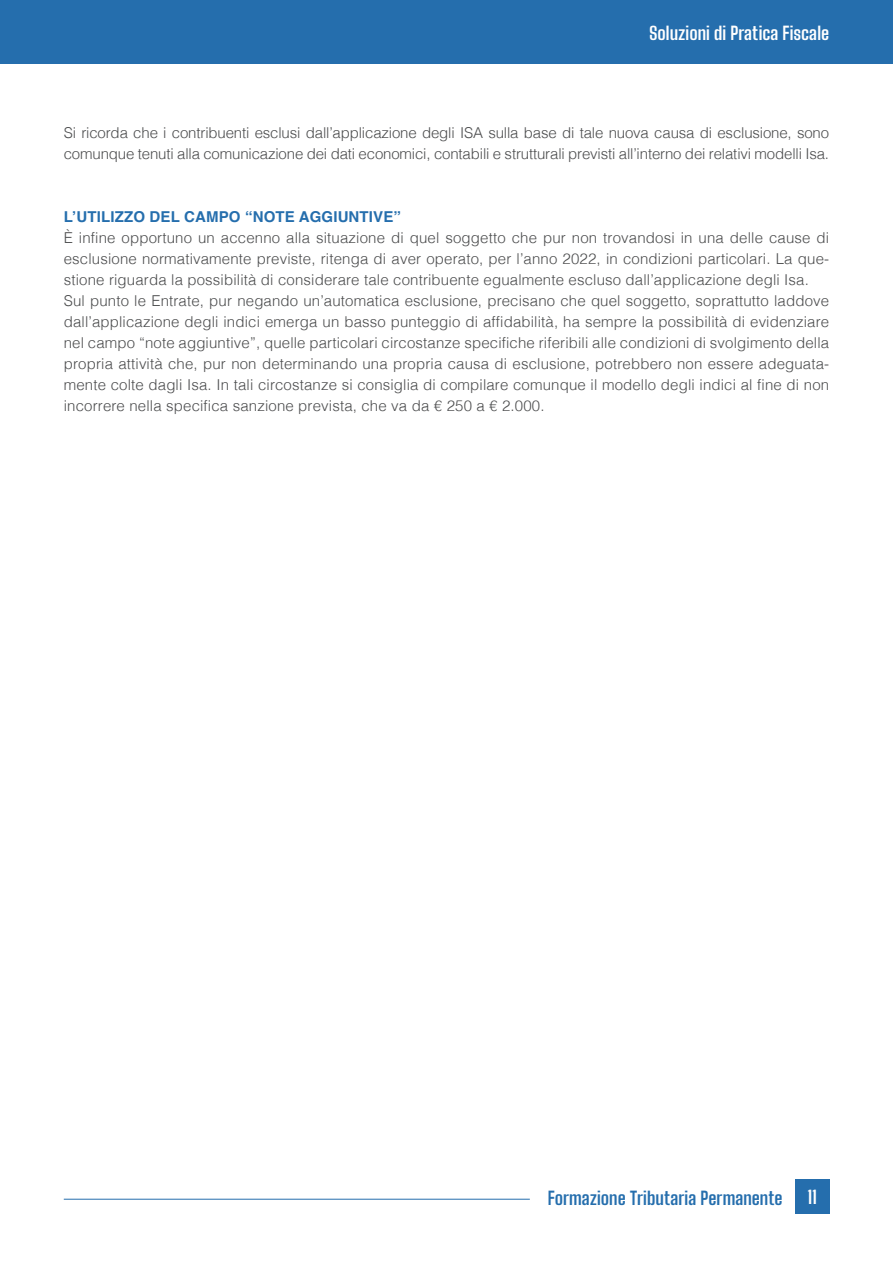
<style>
.page{position:relative;width:893px;height:1263px;background:#fff}
.page>*{position:absolute;margin:0;border:0;box-sizing:border-box;transform-origin:0 0}
.t1{font:700 18px "Big Shoulders Text";letter-spacing:.005em;color:#256ead}
.t2{font:700 18px "Big Shoulders Text";letter-spacing:.005em;color:#fff}
.Testo{font:300 15px/21px "Helvetica";letter-spacing:-.01em;color:#4b4c4d;text-align:justify}
.Testo-2{font:700 15px "Helvetica";letter-spacing:.01em;color:#256ead}
</style>
<div class="page">
<div style="left:0;top:0;width:893px;height:64px;background:#256ead"></div>
<hr style="left:64px;top:1199px;width:466px;height:1px;background:#256ead">
<div style="left:795px;top:1179px;width:34px;height:34px;background:#256ead"></div>
<p class="t2" style="left:649px;top:21px;width:182px">Soluzioni di Pratica Fiscale</p>
<p class="Testo" style="left:64px;top:121px;width:767px">Si ricorda che i contribuenti esclusi dall’applicazione degli ISA sulla base di tale nuova causa di esclusione, sono comunque tenuti alla comunicazione dei dati economici, contabili e strutturali previsti all’interno dei relativi modelli Isa.</p>
<p class="Testo-2" style="left:64px;top:208px;width:339px">L’UTILIZZO DEL CAMPO “NOTE AGGIUNTIVE”</p>
<p class="Testo" style="left:64px;top:226px;width:767px">È infine opportuno un accenno alla situazione di quel soggetto che pur non trovandosi in una delle cause di esclusione normativamente previste, ritenga di aver operato, per l’anno 2022, in condizioni particolari. La que&shy;stione riguarda la possibilità di considerare tale contribuente egualmente escluso dall’applicazione degli Isa.</p>
<p class="Testo" style="left:64px;top:289px;width:767px">Sul punto le Entrate, pur negando un’automatica esclusione, precisano che quel soggetto, soprattutto laddove dall’applicazione degli indici emerga un basso punteggio di affidabilità, ha sempre la possibilità di evidenziare nel campo “note aggiuntive”, quelle particolari circostanze specifiche riferibili alle condizioni di svolgimento della propria attività che, pur non determinando una propria causa di esclusione, potrebbero non essere adeguata&shy;mente colte dagli Isa. In tali circostanze si consiglia di compilare comunque il modello degli indici al fine di non incorrere nella specifica sanzione prevista, che va da € 250 a € 2.000.</p>
<p class="t1" style="left:548px;top:1185px;width:236px">Formazione Tributaria Permanente</p>
<p class="t2" style="left:807px;top:1184px;width:11px">11</p>
</div>
